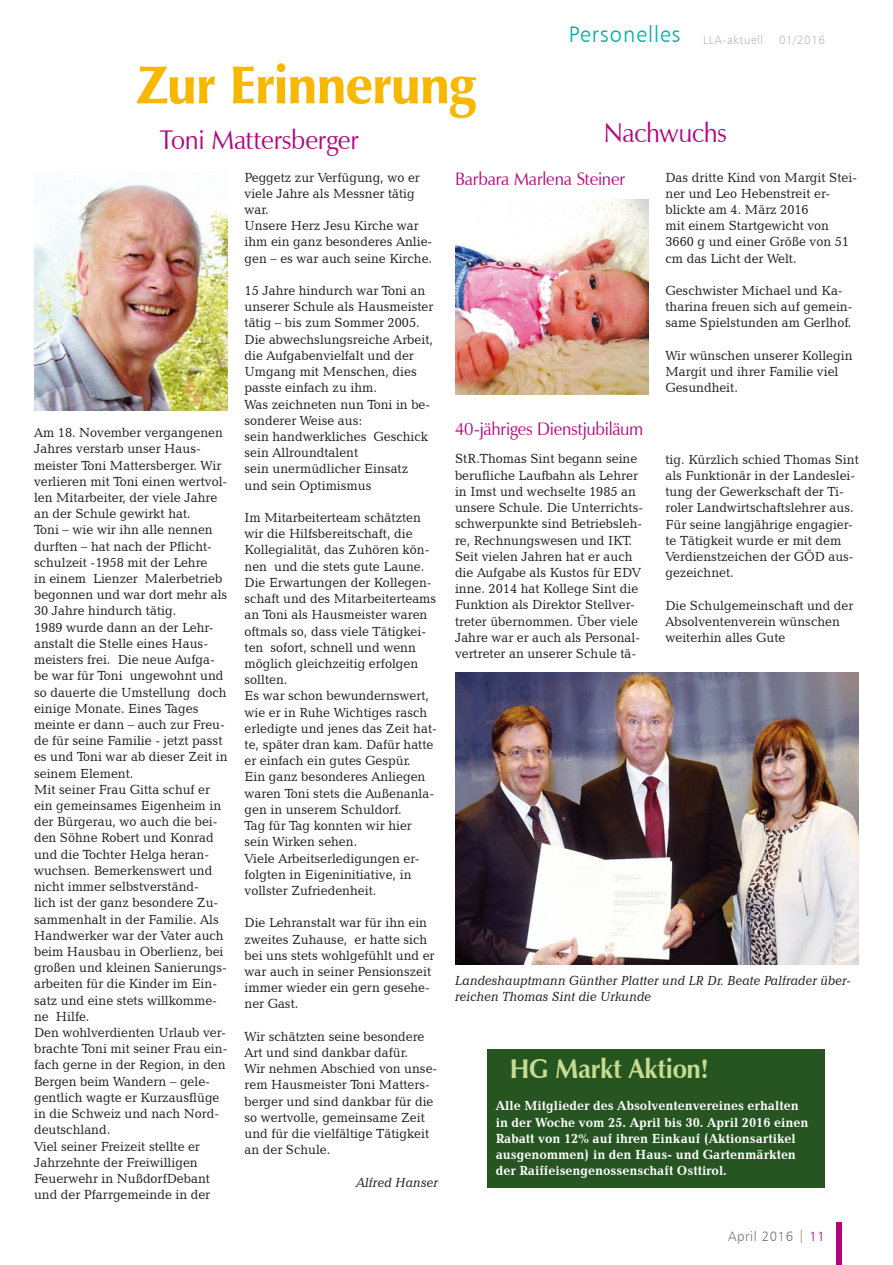
<style>
.page{position:relative;width:893px;height:1265px;background:#fff}
.page>*{position:absolute;margin:0;border:0;box-sizing:border-box;transform-origin:0 0}
.t1{font:900 54px "Zapf Humanist 601 BT";letter-spacing:-.025em;color:#f9b800;scale:.95 1}
.t2{font:27px "Zapf Humanist 601 BT";letter-spacing:-.01em;color:#b3057e;scale:.95 1}
.t3{font:700 27px "Zapf Humanist 601 BT";letter-spacing:-.01em;color:#c7db91;scale:.95 1}
.t4{font:22.5px "Humanist 777 BT Light B";letter-spacing:.05em;color:#00aea7}
.t5{font:18px "Zapf Humanist 601 BT";letter-spacing:-.015em;color:#b3057e;scale:.95 1}
.t6{font:13.5px/16.2px "Candida BT";color:#1a1b1f;scale:.95 1}
.t7{font:700 13.5px/16.2px "Candida BT";color:#fff;scale:.95 1}
.t8{font:italic 13.5px/16.2px "Candida BT";color:#1a1b1f;scale:.95 1}
.t9{font:13.5px "Humanist 777 BT Light B";letter-spacing:.05em;color:#757277}
.t10{font:12px "Humanist 777 BT Light B";letter-spacing:.05em;color:#b9bbbd}
.s1{color:#b3057e}
</style>
<div class="page">
<div style="left:837px;top:1221px;width:5px;height:43px;background:#b3057e"></div>
<img style="left:34px;top:184px;width:194px;height:226px">
<img style="left:455px;top:200px;width:193px;height:194px">
<img style="left:455px;top:672px;width:404px;height:292px">
<div style="left:487px;top:1048px;width:338px;height:138px;background:#265522"></div>
<h1 class="t1" style="left:136px;top:51px;width:359px">Zur Erinnerung</h1>
<h2 class="t2" style="left:159px;top:123px;width:212px">Toni Mattersberger</h2>
<h3 class="t4" style="left:569px;top:20px;width:113px">Personelles</h3>
<p class="t10" style="left:703px;top:32px;width:61px">LLA-aktuell</p>
<p class="t10" style="left:779px;top:32px;width:47px">01/2016</p>
<h2 class="t2" style="left:604px;top:116px;width:131px">Nachwuchs</h2>
<p class="t6" style="left:34px;top:424px;width:205px">Am 18. November vergangenen<br>Jahres verstarb unser Haus&shy;meister Toni Mattersberger. Wir verlieren mit Toni einen wertvol&shy;len Mitarbeiter, der viele Jahre an der Schule gewirkt hat.<br>Toni – wie wir ihn alle nennen durften – hat nach der Pflicht&shy;schulzeit -1958 mit der Lehre<br>in einem Lienzer Malerbetrieb begonnen und war dort mehr als<br>30 Jahre hindurch tätig.<br>1989 wurde dann an der Lehr&shy;anstalt die Stelle eines Haus&shy;meisters frei. Die neue Aufga&shy;be war für Toni ungewohnt und so dauerte die Umstellung doch einige Monate. Eines Tages meinte er dann – auch zur Freu&shy;de für seine Familie - jetzt passt es und Toni war ab dieser Zeit in seinem Element.<br>Mit seiner Frau Gitta schuf er ein gemeinsames Eigenheim in der Bürgerau, wo auch die bei&shy;den Söhne Robert und Konrad und die Tochter Helga heran&shy;wuchsen. Bemerkenswert und nicht immer selbstverständ-<br>lich ist der ganz besondere Zu&shy;sammenhalt in der Familie. Als<br>Handwerker war der Vater auch beim Hausbau in Oberlienz, bei großen und kleinen Sanierungs&shy;arbeiten für die Kinder im Ein&shy;satz und eine stets willkomme&shy;ne Hilfe.<br>Den wohlverdienten Urlaub ver&shy;brachte Toni mit seiner Frau ein&shy;fach gerne in der Region, in den<br>Bergen beim Wandern – gele&shy;gentlich wagte er Kurzausflüge in die Schweiz und nach Nord&shy;deutschland.<br>Viel seiner Freizeit stellte er<br>Jahrzehnte der Freiwilligen<br>Feuerwehr in NußdorfDebant und der Pfarrgemeinde in der</p>
<p class="t6" style="left:245px;top:168px;width:199px">Peggetz zur Verfügung, wo er viele Jahre als Messner tätig war.<br>Unsere Herz Jesu Kirche war ihm ein ganz besonderes Anlie&shy;gen – es war auch seine Kirche.</p>
<p class="t6" style="left:245px;top:282px;width:200px">15 Jahre hindurch war Toni an unserer Schule als Hausmeister tätig – bis zum Sommer 2005.<br>Die abwechslungsreiche Arbeit, die Aufgabenvielfalt und der<br>Umgang mit Menschen, dies passte einfach zu ihm.<br>Was zeichneten nun Toni in be&shy;sonderer Weise aus:<br>sein handwerkliches Geschick sein Allroundtalent<br>sein unermüdlicher Einsatz und sein Optimismus</p>
<p class="t6" style="left:245px;top:509px;width:204px">Im Mitarbeiterteam schätzten wir die Hilfsbereitschaft, die<br>Kollegialität, das Zuhören kön&shy;nen und die stets gute Laune.<br>Die Erwartungen der Kollegen&shy;schaft und des Mitarbeiterteams an Toni als Hausmeister waren oftmals so, dass viele Tätigkei&shy;ten sofort, schnell und wenn möglich gleichzeitig erfolgen sollten.<br>Es war schon bewundernswert, wie er in Ruhe Wichtiges rasch erledigte und jenes das Zeit hat&shy;te, später dran kam. Dafür hatte er einfach ein gutes Gespür.<br>Ein ganz besonderes Anliegen waren Toni stets die Außenanla&shy;gen in unserem Schuldorf.<br>Tag für Tag konnten wir hier sein Wirken sehen.<br>Viele Arbeitserledigungen er&shy;folgten in Eigeninitiative, in vollster Zufriedenheit.</p>
<p class="t6" style="left:245px;top:914px;width:201px">Die Lehranstalt war für ihn ein zweites Zuhause, er hatte sich bei uns stets wohlgefühlt und er war auch in seiner Pensionszeit immer wieder ein gern gesehe&shy;ner Gast.</p>
<p class="t6" style="left:245px;top:1027px;width:204px">Wir schätzten seine besondere<br>Art und sind dankbar dafür.<br>Wir nehmen Abschied von unse&shy;rem Hausmeister Toni Matters&shy;berger und sind dankbar für die so wertvolle, gemeinsame Zeit und für die vielfältige Tätigkeit an der Schule.</p>
<p class="t8" style="left:356px;top:1173px;width:88px">Alfred Hanser</p>
<h3 class="t5" style="left:455px;top:168px;width:181px">Barbara Marlena Steiner</h3>
<h3 class="t5" style="left:455px;top:417px;width:200px">40-jähriges Dienstjubiläum</h3>
<p class="t6" style="left:665px;top:168px;width:203px">Das dritte Kind von Margit Stei&shy;ner und Leo Hebenstreit er&shy;blickte am 4. März 2016<br>mit einem Startgewicht von<br>3660 g und einer Größe von 51 cm das Licht der Welt.</p>
<p class="t6" style="left:665px;top:282px;width:198px">Geschwister Michael und Ka&shy;tharina freuen sich auf gemein&shy;same Spielstunden am Gerlhof.</p>
<p class="t6" style="left:665px;top:347px;width:198px">Wir wünschen unserer Kollegin<br>Margit und ihrer Familie viel<br>Gesundheit.</p>
<p class="t6" style="left:455px;top:450px;width:200px">StR.Thomas Sint begann seine berufliche Laufbahn als Lehrer in Imst und wechselte 1985 an unsere Schule. Die Unterrichts&shy;schwerpunkte sind Betriebsleh&shy;re, Rechnungswesen und IKT.<br>Seit vielen Jahren hat er auch die Aufgabe als Kustos für EDV inne. 2014 hat Kollege Sint die<br>Funktion als Direktor Stellver&shy;treter übernommen. Über viele<br>Jahre war er auch als Personal&shy;vertreter an unserer Schule tä-</p>
<p class="t6" style="left:665px;top:450px;width:205px">tig. Kürzlich schied Thomas Sint als Funktionär in der Landeslei&shy;tung der Gewerkschaft der Ti&shy;roler Landwirtschaftslehrer aus.<br>Für seine langjährige engagier&shy;te Tätigkeit wurde er mit dem<br>Verdienstzeichen der GÖD aus&shy;gezeichnet.</p>
<p class="t6" style="left:665px;top:596px;width:199px">Die Schulgemeinschaft und der<br>Absolventenverein wünschen weiterhin alles Gute</p>
<p class="t8" style="left:455px;top:971px;width:419px">Landeshauptmann Günther Platter und LR Dr. Beate Palfrader über&shy;reichen Thomas Sint die Urkunde</p>
<h2 class="t3" style="left:510px;top:1051px;width:211px">HG Markt Aktion!</h2>
<p class="t7" style="left:496px;top:1097px;width:331px">Alle Mitglieder des Absolventenvereines erhalten in der Woche vom 25. April bis 30. April 2016 einen Rabatt von 12% auf ihren Einkauf (Aktionsartikel ausgenommen) in den Haus- und Gartenmärkten der Raiffeisengenossenschaft Osttirol.</p>
<p class="t9" style="left:728px;top:1227px;width:98px">April 2016 | <span class="s1">11</span></p>
</div>
